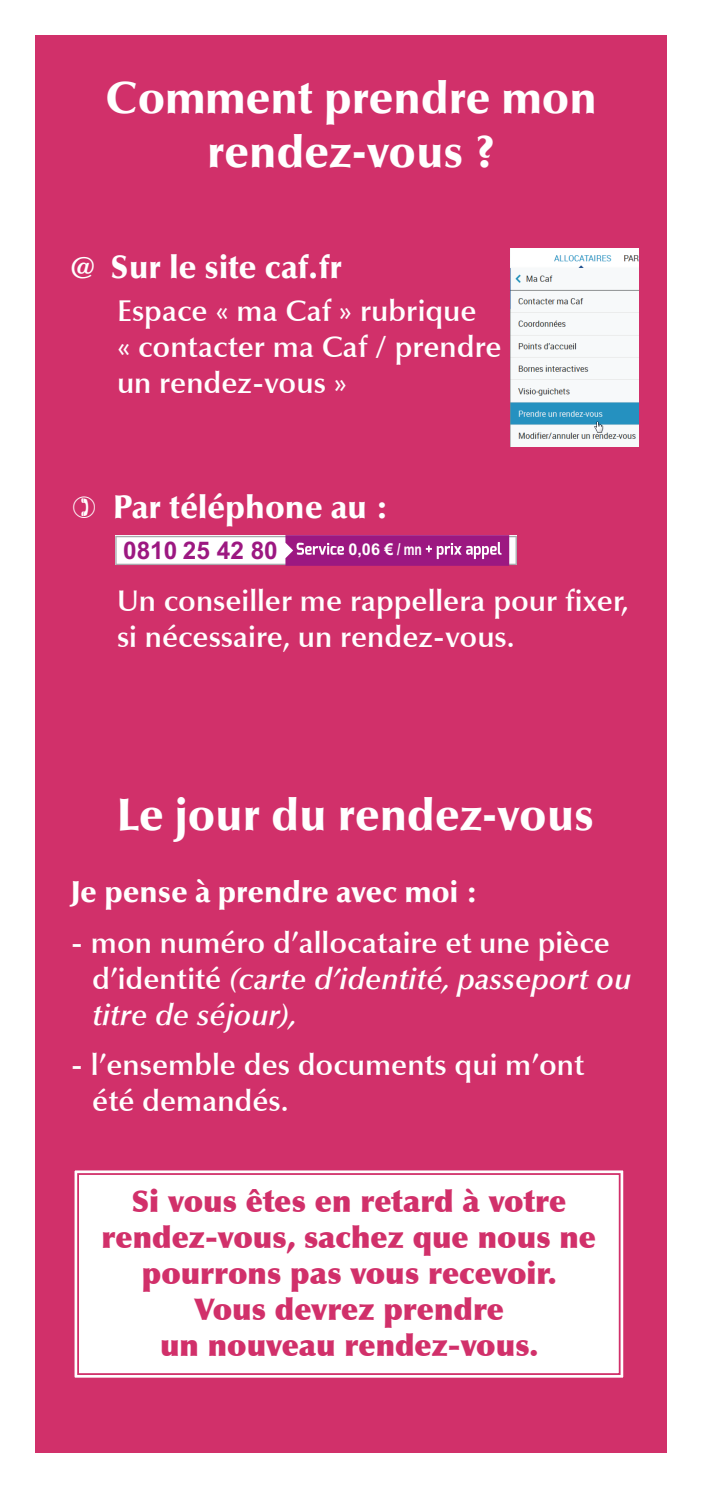
<style>
.page{position:relative;width:704px;height:1486px;background:#fff}
.page>*{position:absolute;margin:0;border:0;box-sizing:border-box;transform-origin:0 0}
.t1{font:900 45px/54px "Optima";color:#fff;text-align:center}
.t2{font:900 32.5px "Optima";color:#fff}
.t3{font:600 30px/36px "Optima";color:#fff}
.t4{font:900 30px/36px "Optima";color:#d1306a;text-align:center}
.t5{font:900 30px "Optima";color:#fff}
.t6{font:700 24.25px "Arial";color:#9c1881}
.t7{font:700 16.25px "Arial";color:#fff}
.s1{font-size:30px}
.s2{font-style:italic}
</style>
<div class="page">
<div style="left:35px;top:35px;width:631px;height:1418px;background:#d1306a"></div>
<img style="left:510px;top:249px;width:128px;height:197px">
<div style="left:76px;top:1172px;width:545px;height:204px;background:#fff"></div>
<div style="left:71px;top:1167px;width:555px;height:214px;border:4px solid #d1306a"></div>
<div style="left:77px;top:1173px;width:543px;height:202px;border:2px solid #d1306a"></div>
<svg style="left:115px;top:535px;width:401px;height:31px"></svg>
<h1 class="t1" style="left:105px;top:71px;width:493px">Comment prendre mon rendez-vous ?</h1>
<p class="t2" style="left:71px;top:247px;width:272px"><span class="s1">@</span> Sur le site caf.fr</p>
<p class="t3" style="left:117px;top:293px;width:386px">Espace « ma Caf » rubrique<br>« contacter ma Caf / prendre un rendez-vous »</p>
<p class="t2" style="left:113px;top:488px;width:278px">Par téléphone au :</p>
<p class="t6" style="left:123px;top:535px;width:156px">0810 25 42 80</p>
<p class="t7" style="left:348px;top:538px;width:75px">0,06 € / mn</p>
<p class="t3" style="left:117px;top:583px;width:513px">Un conseiller me rappellera pour fixer, si nécessaire, un rendez-vous.</p>
<h1 class="t1" style="left:117px;top:789px;width:478px">Le jour du rendez-vous</h1>
<p class="t5" style="left:71px;top:875px;width:409px">Je pense à prendre avec moi :</p>
<p class="t3" style="left:92px;top:925px;width:540px;text-indent:-21px">- mon numéro d’allocataire et une pièce d’identité <span class="s2">(carte d’identité, passeport ou titre de séjour),</span></p>
<p class="t3" style="left:92px;top:1047px;width:493px;text-indent:-21px">- l’ensemble des documents qui m’ont été demandés.</p>
<p class="t4" style="left:102px;top:1184px;width:496px">Si vous êtes en retard à votre rendez-vous, sachez que nous ne pourrons pas vous recevoir.<br>Vous devrez prendre<br>un nouveau rendez-vous.</p>
</div>
